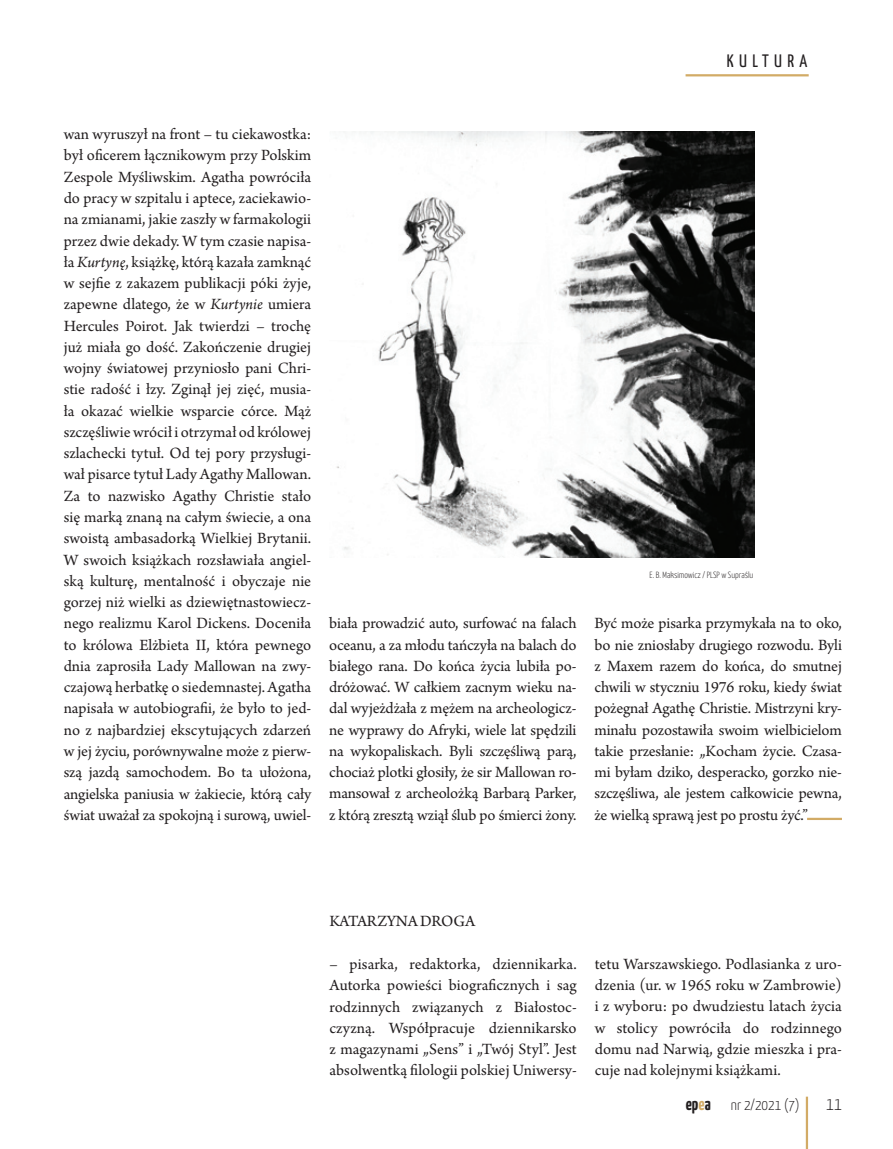
<style>
.page{position:relative;width:893px;height:1149px;background:#fff}
.page>*{position:absolute;margin:0;border:0;box-sizing:border-box;transform-origin:0 0}
.t1{font:18px "Yanone Kaffeesatz";letter-spacing:.3em;color:#231f20}
.t2{font:300 18px "Yanone Kaffeesatz";color:#231f20}
.t3{font:16.5px/21.3px "Arno Pro";letter-spacing:-.01em;color:#231f20;text-align:justify}
.t4{font:300 15px "Yanone Kaffeesatz";color:#231f20}
.t5{font:300 9px "Yanone Kaffeesatz";color:#231f20}
.s1{font-style:italic}
.s2{font-weight:700;font-size:18px}
.s3{font-weight:700;font-size:18px;color:#d2ab66}
</style>
<div class="page">
<hr style="left:806px;top:1096px;width:2px;height:52px;background:#d2ab66">
<hr style="left:686px;top:74px;width:123px;height:2px;background:#d2ab66">
<img style="left:336px;top:132px;width:419px;height:425px">
<hr style="left:807px;top:817px;width:35px;height:2px;background:#d2ab66">
<p class="t1" style="left:727px;top:50px;width:82px">KULTURA</p>
<p class="t3" style="left:64px;top:124px;width:249px">wan wyruszył na front – tu ciekawostka: był oficerem łącznikowym przy Polskim Zespole Myśliwskim. Agatha powróciła do pracy w szpitalu i aptece, zaciekawio&shy;na zmianami, jakie zaszły w farmakologii przez dwie dekady. W tym czasie napisa&shy;ła <span class="s1">Kurtynę</span>, książkę, którą kazała zamknąć w sejfie z zakazem publikacji póki żyje, zapewne dlatego, że w <span class="s1">Kurtynie</span> umiera Hercules Poirot. Jak twierdzi – trochę już miała go dość. Zakończenie drugiej wojny światowej przyniosło pani Chri&shy;stie radość i łzy. Zginął jej zięć, musia&shy;ła okazać wielkie wsparcie córce. Mąż szczęśliwie wrócił i otrzymał od królowej szlachecki tytuł. Od tej pory przysługi&shy;wał pisarce tytuł Lady Agathy Mallowan.<br>Za to nazwisko Agathy Christie stało się marką znaną na całym świecie, a ona swoistą ambasadorką Wielkiej Brytanii.<br>W swoich książkach rozsławiała angiel&shy;ską kulturę, mentalność i obyczaje nie gorzej niż wielki as dziewiętnastowiecz&shy;nego realizmu Karol Dickens. Doceniła to królowa Elżbieta II, która pewnego dnia zaprosiła Lady Mallowan na zwy&shy;czajową herbatkę o siedemnastej. Agatha napisała w autobiografii, że było to jed&shy;no z najbardziej ekscytujących zdarzeń w jej życiu, porównywalne może z pierw&shy;szą jazdą samochodem. Bo ta ułożona, angielska paniusia w żakiecie, którą cały świat uważał za spokojną i surową, uwiel-</p>
<p class="t5" style="left:650px;top:569px;width:105px">E. B. Maksimowicz / PLSP w Supraślu</p>
<p class="t3" style="left:329px;top:613px;width:249px">biała prowadzić auto, surfować na falach oceanu, a za młodu tańczyła na balach do białego rana. Do końca życia lubiła po&shy;dróżować. W całkiem zacnym wieku na&shy;dal wyjeżdżała z mężem na archeologicz&shy;ne wyprawy do Afryki, wiele lat spędzili na wykopaliskach. Byli szczęśliwą parą, chociaż plotki głosiły, że sir Mallowan ro&shy;mansował z archeolożką Barbarą Parker, z którą zresztą wziął ślub po śmierci żony.</p>
<p class="t3" style="left:595px;top:613px;width:249px">Być może pisarka przymykała na to oko, bo nie zniosłaby drugiego rozwodu. Byli z Maxem razem do końca, do smutnej chwili w styczniu 1976 roku, kiedy świat pożegnał Agathę Christie. Mistrzyni kry&shy;minału pozostawiła swoim wielbicielom takie przesłanie: „Kocham życie. Czasa&shy;mi byłam dziko, desperacko, gorzko nie&shy;szczęśliwa, ale jestem całkowicie pewna, że wielką sprawą jest po prostu żyć.”</p>
<p class="t3" style="left:329px;top:911px;width:147px">KATARZYNA DROGA</p>
<p class="t3" style="left:329px;top:953px;width:249px">– pisarka, redaktorka, dziennikarka.<br>Autorka powieści biograficznych i sag rodzinnych związanych z Białostoc&shy;czyzną. Współpracuje dziennikarsko z magazynami „Sens” i „Twój Styl”. Jest absolwentką filologii polskiej Uniwersy-</p>
<p class="t3" style="left:595px;top:953px;width:249px">tetu Warszawskiego. Podlasianka z uro&shy;dzenia (ur. w 1965 roku w Zambrowie) i z wyboru: po dwudziestu latach życia w stolicy powróciła do rodzinnego domu nad Narwią, gdzie mieszka i pra&shy;cuje nad kolejnymi książkami.</p>
<p class="t4" style="left:686px;top:1095px;width:115px"><span class="s2">ep</span><span class="s3">e</span><span class="s2">a</span> nr 2/2021 (7)</p>
<p class="t2" style="left:826px;top:1092px;width:17px">11</p>
</div>
